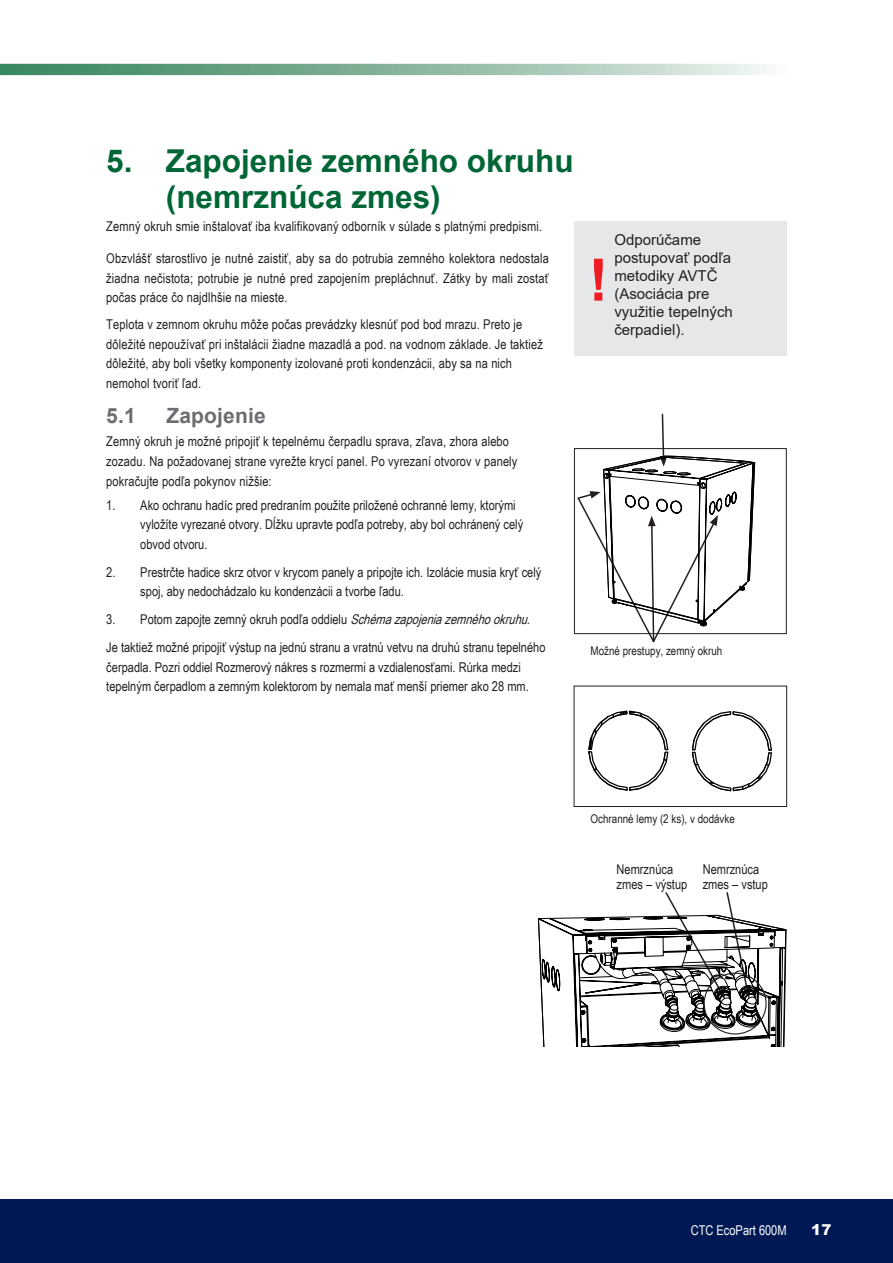
<style>
.page{position:relative;width:893px;height:1263px;background:#fff}
.page>*{position:absolute;margin:0;border:0;box-sizing:border-box;transform-origin:0 0}
.t1{font:700 58.5px "Arial";color:#ee1d23}
.t2{font:700 31.5px/36px "Arial";color:#006636}
.t3{font:700 21px "Arial";letter-spacing:.005em;color:#6c6d70}
.t4{font:15px/18px "Arial";color:#231f20}
.t5{font:900 15px "Arial";color:#fff}
.t6{font:13.5px/19.5px "Arial Narrow";color:#231f20}
.t7{font:13.5px "Arial Narrow";color:#fff}
.t8{font:12px "Arial Narrow";color:#231f20}
.s1{font-style:italic}
</style>
<div class="page">
<svg style="left:0;top:64px;width:766px;height:11px"></svg>
<div style="left:0;top:1199px;width:893px;height:64px;background:#001954"></div>
<svg style="left:538px;top:892px;width:249px;height:155px"></svg>
<div style="left:704px;top:973px;width:63px;height:61px;border:1px solid #231f20;border-radius:50%"></div>
<svg style="left:588px;top:710px;width:184px;height:82px"></svg>
<div style="left:574px;top:686px;width:213px;height:121px;border:1px solid #231f20"></div>
<svg style="left:576px;top:413px;width:179px;height:230px"></svg>
<div style="left:574px;top:448px;width:213px;height:186px;border:1px solid #231f20"></div>
<div style="left:574px;top:221px;width:213px;height:134px;background:#e6e7e9"></div>
<h2 class="t2" style="left:166px;top:143px;width:409px;text-indent:-60px">5. Zapojenie zemného okruhu (nemrznúca zmes)</h2>
<p class="t6" style="left:106px;top:216px;width:437px">Zemný okruh smie inštalovať iba kvalifikovaný odborník v súlade s platnými predpismi.</p>
<p class="t6" style="left:106px;top:248px;width:444px;text-align:justify">Obzvlášť starostlivo je nutné zaistiť, aby sa do potrubia zemného kolektora nedostala žiadna nečistota; potrubie je nutné pred zapojením prepláchnuť. Zátky by mali zostať počas práce čo najdlhšie na mieste.</p>
<p class="t6" style="left:106px;top:314px;width:438px">Teplota v zemnom okruhu môže počas prevádzky klesnúť pod bod mrazu. Preto je dôležité nepoužívať pri inštalácii žiadne mazadlá a pod. na vodnom základe. Je taktiež dôležité, aby boli všetky komponenty izolované proti kondenzácii, aby sa na nich nemohol tvoriť ľad.</p>
<h3 class="t3" style="left:106px;top:401px;width:31px">5.1</h3>
<h3 class="t3" style="left:166px;top:401px;width:101px">Zapojenie</h3>
<p class="t6" style="left:106px;top:431px;width:413px;line-height:20px">Zemný okruh je možné pripojiť k tepelnému čerpadlu sprava, zľava, zhora alebo zozadu. Na požadovanej strane vyrežte krycí panel. Po vyrezaní otvorov v panely pokračujte podľa pokynov nižšie:</p>
<p class="t6" style="left:140px;top:494px;width:384px;text-indent:-34px">1. Ako ochranu hadíc pred predraním použite priložené ochranné lemy, ktorými vyložíte vyrezané otvory. Dĺžku upravte podľa potreby, aby bol ochránený celý obvod otvoru.</p>
<p class="t6" style="left:140px;top:561px;width:402px;text-indent:-34px">2. Prestrčte hadice skrz otvor v krycom panely a pripojte ich. Izolácie musia kryť celý spoj, aby nedochádzalo ku kondenzácii a tvorbe ľadu.</p>
<p class="t6" style="left:106px;top:605px;width:441px;line-height:28px">3. Potom zapojte zemný okruh podľa oddielu <span class="s1">Schémazapojeniazemnéhookruhu.<br></span>Je taktiež možné pripojiť výstup na jednú stranu a vratnú vetvu na druhú stranu tepelného</p>
<p class="t6" style="left:106px;top:656px;width:424px">čerpadla. Pozri oddiel Rozmerový nákres s rozmermi a vzdialenosťami. Rúrka medzi tepelným čerpadlom a zemným kolektorom by nemala mať menší priemer ako 28 mm.</p>
<h1 class="t1" style="left:589px;top:239px;width:21px">!</h1>
<p class="t4" style="left:614px;top:231px;width:120px">Odporúčame postupovať podľa metodiky AVTČ (Asociácia pre využitie tepelných čerpadiel).</p>
<p class="t8" style="left:591px;top:642px;width:133px">Možné prestupy, zemný okruh</p>
<p class="t8" style="left:591px;top:809px;width:146px">Ochranné lemy (2 ks), v dodávke</p>
<p class="t6" style="left:617px;top:873px;width:72px">zmes – výstup</p>
<p class="t6" style="left:703px;top:874px;width:67px">zmes – vstup</p>
<p class="t7" style="left:691px;top:1220px;width:97px">CTC EcoPart 600M</p>
<p class="t5" style="left:811px;top:1218px;width:22px">17</p>
</div>
